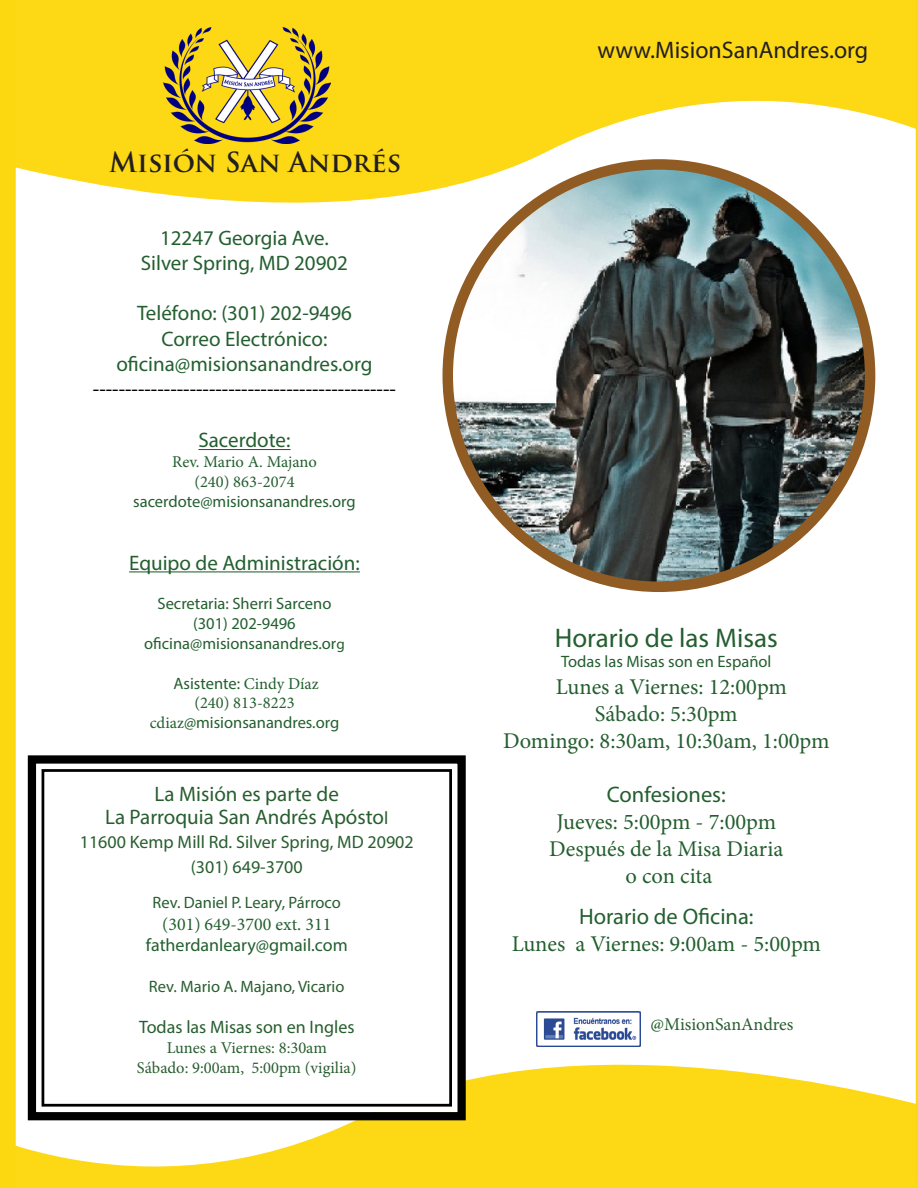
<style>
.page{position:relative;width:918px;height:1188px;background:#fff}
.page>*{position:absolute;margin:0;border:0;box-sizing:border-box;transform-origin:0 0}
.t1{font:27px "Myriad Pro";color:#245e2f}
.t2{font:700 27px "Trajan Pro";color:#231f20}
.t3{font:24px "Myriad Pro";color:#231f20}
.t4{font:22.5px "Minion Pro";color:#245e2f}
.t5{font:22.5px "Minion Pro";color:#235f2f}
.t6{font:22.5px "Myriad Pro";color:#235f2f}
.t7{font:22.5px "Myriad Pro";color:#245e2f}
.t8{font:21px "Myriad Pro";color:#235f2f}
.t9{font:21px "Myriad Pro";color:#000}
.t10{font:21px "Myriad Pro";color:#285e2f}
.t11{font:18px "Myriad Pro";color:#285e2f}
.t12{font:18px "Myriad Pro";color:#235f2f}
.t13{font:18px "Minion Pro";color:#235f2f}
.t14{font:18px "Minion Pro";color:#285e2f}
.t15{font:16.5px "Myriad Pro";color:#235f2f}
.t16{font:16.5px "Myriad Pro";color:#285e2f}
.t17{font:16.5px "Minion Pro";color:#285e2f}
.t18{font:16.5px "Minion Pro";color:#235f2f}
.t19{font:16.5px "Myriad Pro";color:#245e2f}
.s1{font-size:15px}
.s2{font-family:"Minion Pro"}
.s3{font-size:18px}
</style>
<div class="page">
<svg style="left:16px;top:0;width:900px;height:266px;fill:#fcd815"></svg>
<svg style="left:16px;top:1001px;width:902px;height:187px;fill:#fcd815"></svg>
<svg style="left:24px;top:755px;width:446px;height:369px"></svg>
<div style="left:42px;top:769px;width:410px;height:338px;border:3px solid #000"></div>
<img style="left:448px;top:167px;width:420px;height:420px">
<div style="left:442px;top:159px;width:433px;height:433px;border:10px solid #915b24;border-radius:50%"></div>
<div style="left:0;top:0;width:16px;height:1188px;background:#fcd811"></div>
<hr style="left:916px;top:0;width:2px;height:1177px;background:#fcd811">
<img style="left:536px;top:1011px;width:104px;height:35px">
<hr style="left:198px;top:449px;width:93px;height:1px;background:#235f2f">
<hr style="left:129px;top:571px;width:231px;height:1px;background:#235f2f">
<img style="left:164px;top:28px;width:166px;height:115px">
<p class="t2" style="left:109px;top:145px;width:294px">Misión San Andrés</p>
<p class="t8" style="left:160px;top:225px;width:170px">12247 Georgia Ave.</p>
<p class="t8" style="left:141px;top:250px;width:209px">Silver Spring, MD 20902</p>
<p class="t8" style="left:137px;top:300px;width:216px">Teléfono: (301) 202-9496</p>
<p class="t8" style="left:162px;top:326px;width:167px">Correo Electrónico:</p>
<p class="t8" style="left:116px;top:351px;width:258px">oficina@misionsanandres.org</p>
<p class="t9" style="left:93px;top:376px;width:305px">-----------------------------------------------</p>
<p class="t8" style="left:198px;top:427px;width:94px">Sacerdote:</p>
<p class="t18" style="left:172px;top:451px;width:146px">Rev. Mario A. Majano</p>
<p class="t18" style="left:194px;top:471px;width:102px">(240) 863-2074</p>
<p class="t15" style="left:133px;top:491px;width:224px">sacerdote@misionsanandres.org</p>
<p class="t8" style="left:129px;top:550px;width:232px">Equipo de Administración:</p>
<p class="t15" style="left:157px;top:594px;width:175px">Secretaria: Sherri Sarceno</p>
<p class="t15" style="left:193px;top:614px;width:104px">(301) 202-9496</p>
<p class="t15" style="left:144px;top:633px;width:202px">oficina@misionsanandres.or<span class="s1">g</span></p>
<p class="t15" style="left:174px;top:673px;width:147px">Asistente: <span class="s2">Cindy Díaz</span></p>
<p class="t18" style="left:194px;top:692px;width:102px">(240) 813-8223</p>
<p class="t15" style="left:150px;top:713px;width:191px"><span class="s2">cdiaz</span>@misionsanandres.org</p>
<p class="t10" style="left:155px;top:781px;width:186px">La Misión es parte de</p>
<p class="t10" style="left:105px;top:804px;width:285px">La Parroquia San Andrés Apósto<span class="s3">l</span></p>
<p class="t11" style="left:80px;top:830px;width:335px">11600 Kemp Mill Rd. Silver Spring, MD 20902</p>
<p class="t11" style="left:191px;top:856px;width:113px">(301) 649-3700</p>
<p class="t16" style="left:153px;top:892px;width:190px">Rev. Daniel P. Leary, Párroco</p>
<p class="t13" style="left:162px;top:912px;width:171px">(301) 649-3700 ext. 311</p>
<p class="t12" style="left:146px;top:934px;width:203px">fatherdanleary@gmail.com</p>
<p class="t16" style="left:149px;top:976px;width:197px">Rev. Mario A. Majano, Vicario</p>
<p class="t11" style="left:139px;top:1016px;width:217px">Todas las Misas son en Ingles</p>
<p class="t17" style="left:167px;top:1037px;width:162px">Lunes a Viernes: 8:30am</p>
<p class="t17" style="left:137px;top:1056px;width:221px">Sábado: 9:00am, 5:00pm (vigilia)</p>
<p class="t3" style="left:598px;top:36px;width:272px">www.MisionSanAndres.org</p>
<p class="t1" style="left:555px;top:621px;width:224px">Horario de las Misas</p>
<p class="t19" style="left:561px;top:651px;width:212px">Todas las Misas son en Español</p>
<p class="t4" style="left:556px;top:672px;width:233px">Lunes a Viernes: 12:00pm</p>
<p class="t4" style="left:595px;top:699px;width:144px">Sábado: 5:30pm</p>
<p class="t4" style="left:503px;top:726px;width:328px">Domingo: 8:30am, 10:30am, 1:00pm</p>
<p class="t7" style="left:607px;top:781px;width:121px">Confesiones:</p>
<p class="t4" style="left:556px;top:807px;width:221px">Jueves: 5:00pm - 7:00pm</p>
<p class="t4" style="left:549px;top:834px;width:236px">Después de la Misa Diaria</p>
<p class="t4" style="left:625px;top:861px;width:88px">o con cita</p>
<p class="t6" style="left:579px;top:903px;width:176px">Horario de Oficina:</p>
<p class="t5" style="left:512px;top:929px;width:311px">Lunes a Viernes: 9:00am - 5:00pm</p>
<p class="t14" style="left:651px;top:1012px;width:144px">@MisionSanAndres</p>
</div>
